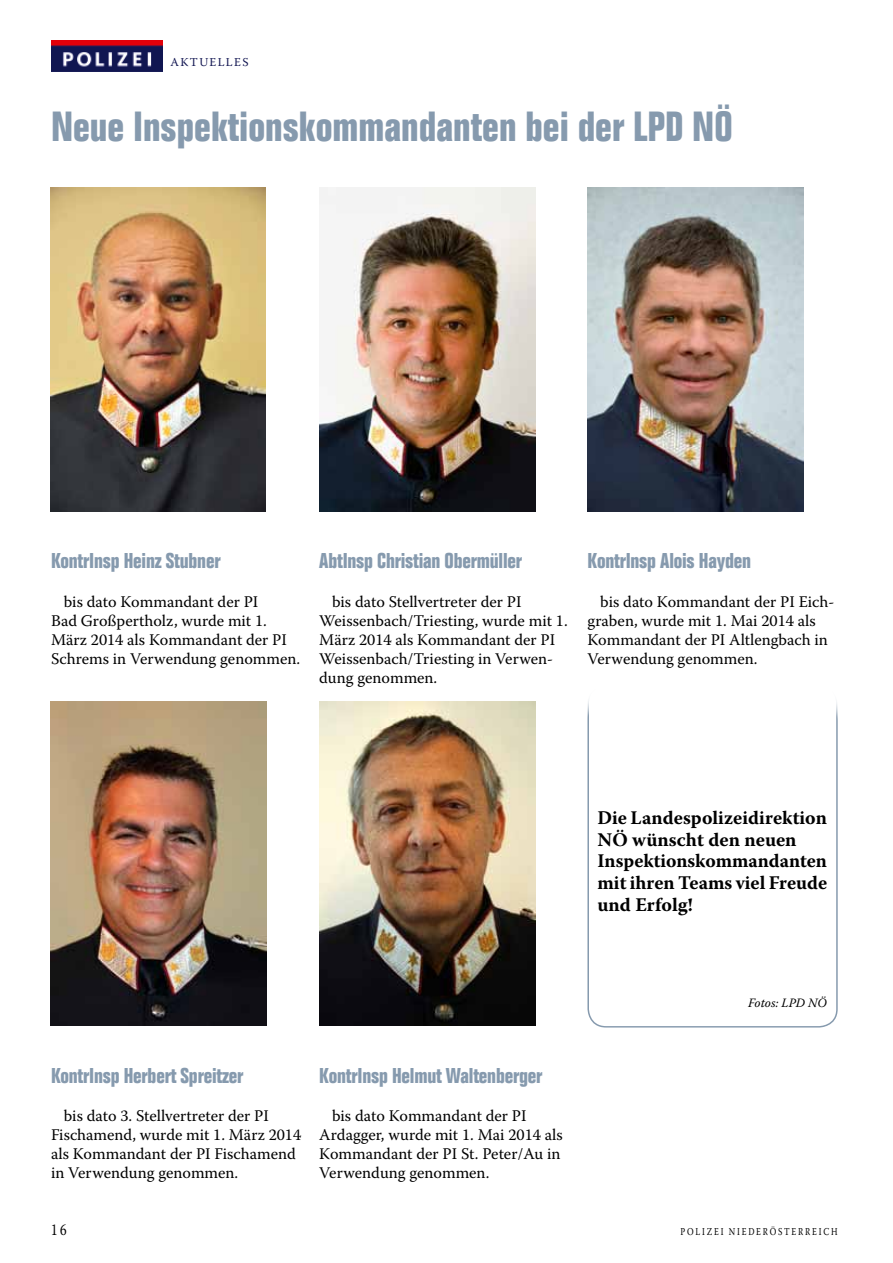
<style>
.page{position:relative;width:893px;height:1263px;background:#fff}
.page>*{position:absolute;margin:0;border:0;box-sizing:border-box;transform-origin:0 0}
.t1{font:700 condensed 41.25px "Folio Std";color:#869aae}
.t2{font:700 condensed 21px "Folio Std";letter-spacing:-.01em;color:#869aae}
.t3{font:700 19.2px/21.8px "Warnock Pro";color:#000}
.t4{font:16.2px/19px "Warnock Pro";color:#000}
.t5{font:16.2px "Warnock Pro";color:#000;scale:.8 1}
.t6{font:italic 12.75px "Warnock Pro";color:#000}
.t7{font:12px "Warnock Pro";letter-spacing:.115em;color:#111551}
.t8{font:10.5px "Warnock Pro";color:#000;scale:.8 1}
</style>
<div class="page">
<img style="left:319px;top:187px;width:216px;height:324px">
<img style="left:587px;top:187px;width:216px;height:324px">
<img style="left:319px;top:702px;width:216px;height:324px">
<img style="left:51px;top:702px;width:216px;height:324px">
<img style="left:51px;top:187px;width:215px;height:324px">
<div style="left:587px;top:685px;width:251px;height:342px;border:2px solid #869aae;border-radius:18px"></div>
<img style="left:51px;top:40px;width:111px;height:32px">
<p class="t7" style="left:170px;top:55px;width:80px">Aktuelles</p>
<p class="t1" style="left:51px;top:103px;width:683px">Neue Inspektionskommandanten bei der LPD NÖ</p>
<p class="t2" style="left:51px;top:549px;width:171px">KontrInsp Heinz Stubner</p>
<p class="t4" style="left:51px;top:591px;width:251px;text-indent:13px">bis dato Kommandant der PI<br>Bad Großpertholz, wurde mit 1.<br>März 2014 als Kommandant der PI<br>Schrems in Verwendung genommen.</p>
<p class="t2" style="left:319px;top:549px;width:204px">AbtInsp Christian Obermüller</p>
<p class="t4" style="left:319px;top:591px;width:250px;text-indent:13px">bis dato Stellvertreter der PI<br>Weissenbach/Triesting, wurde mit 1.<br>März 2014 als Kommandant der PI<br>Weissenbach/Triesting in Verwen&shy;dung genommen.</p>
<p class="t2" style="left:587px;top:549px;width:165px">KontrInsp Alois Hayden</p>
<p class="t4" style="left:587px;top:591px;width:248px;text-indent:13px">bis dato Kommandant der PI Eich&shy;graben, wurde mit 1. Mai 2014 als<br>Kommandant der PI Altlengbach in<br>Verwendung genommen.</p>
<p class="t2" style="left:51px;top:1064px;width:194px">KontrInsp Herbert Spreitzer</p>
<p class="t4" style="left:51px;top:1106px;width:252px;text-indent:13px">bis dato 3. Stellvertreter der PI<br>Fischamend, wurde mit 1. März 2014 als Kommandant der PI Fischamend in Verwendung genommen.</p>
<p class="t2" style="left:319px;top:1064px;width:225px">KontrInsp Helmut Waltenberger</p>
<p class="t4" style="left:319px;top:1106px;width:245px;text-indent:13px">bis dato Kommandant der PI<br>Ardagger, wurde mit 1. Mai 2014 als<br>Kommandant der PI St. Peter/Au in<br>Verwendung genommen.</p>
<p class="t3" style="left:597px;top:806px;width:231px">Die Landespolizeidirektion<br>NÖ wünscht den neuen<br>Inspektionskommandanten mit ihren Teams viel Freude und Erfolg!</p>
<p class="t6" style="left:748px;top:995px;width:80px">Fotos: LPD NÖ</p>
<p class="t5" style="left:51px;top:1220px;width:21px">16</p>
<p class="t8" style="left:681px;top:1225px;width:17px">Polizei</p>
<p class="t8" style="left:729px;top:1225px;width:20px">Niederösterreich</p>
</div>
